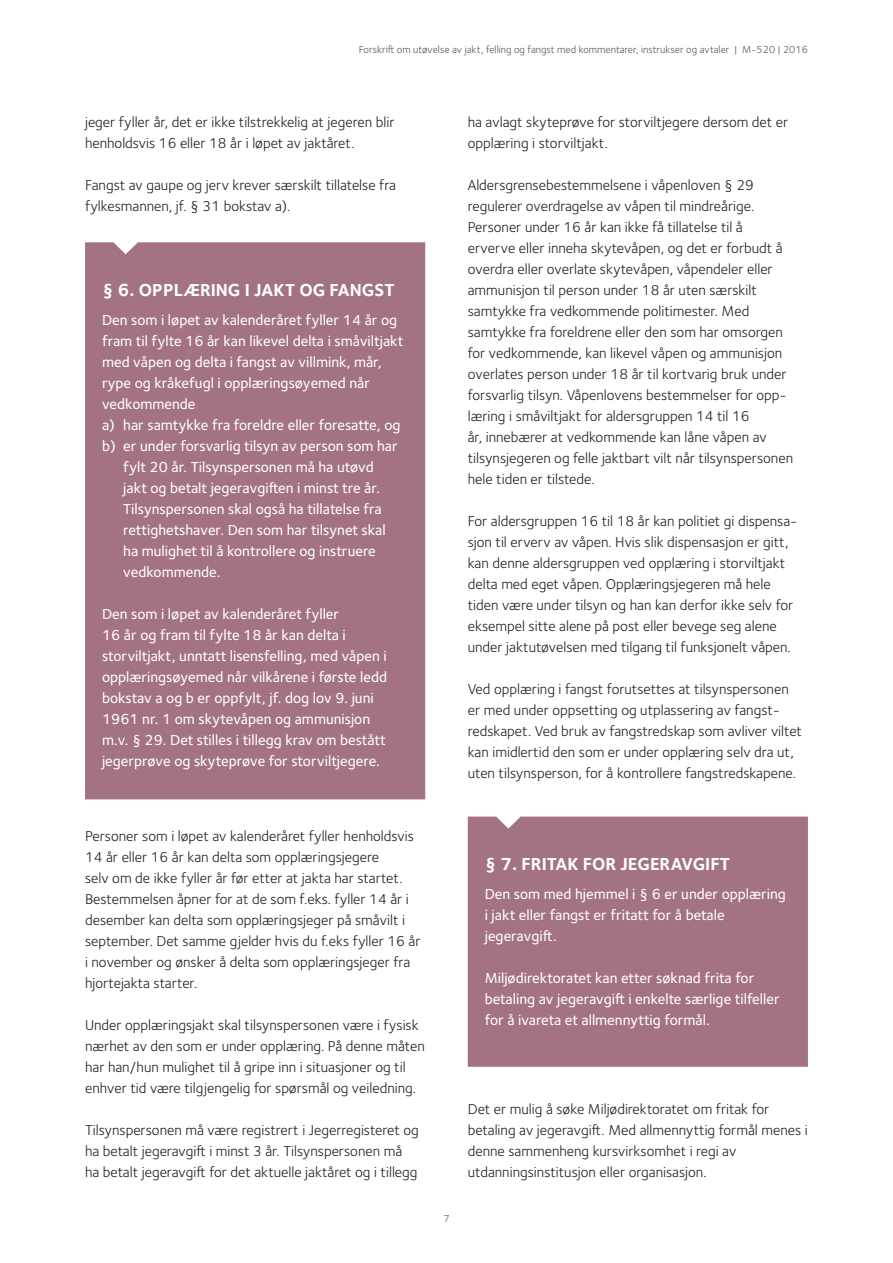
<style>
.page{position:relative;width:893px;height:1263px;background:#fff}
.page>*{position:absolute;margin:0;border:0;box-sizing:border-box;transform-origin:0 0}
.t1{font:700 18px "Foundry Sterling";color:#fff}
.t2{font:500 15px/21px "Foundry Sterling";color:#fff}
.t3{font:14.85px/21px "Foundry Sterling";color:#241f1f}
.t4{font:10.5px "Foundry Sterling";color:#5a5758}
</style>
<div class="page">
<div style="left:85px;top:242px;width:340px;height:557px;background:#a47285"></div>
<div style="left:468px;top:816px;width:340px;height:251px;background:#a47285"></div>
<p class="t4" style="left:359px;top:43px;width:451px">Forskrift om utøvelse av jakt, felling og fangst med kommentarer, instrukser og avtaler | M-520 | 2016</p>
<p class="t3" style="left:85px;top:112px;width:311px">jeger fyller år, det er ikke tilstrekkelig at jegeren blir henholdsvis 16 eller 18 år i løpet av jaktåret.</p>
<p class="t3" style="left:85px;top:175px;width:313px">Fangst av gaupe og jerv krever særskilt tillatelse fra fylkesmannen, jf. § 31 bokstav a).</p>
<p class="t1" style="left:102px;top:279px;width:294px">§ 6. OPPLÆRING I JAKT OG FANGST</p>
<p class="t2" style="left:102px;top:310px;width:297px">Den som i løpet av kalenderåret fyller 14 år og</p>
<p class="t2" style="left:102px;top:331px;width:303px">fram til fylte 16 år kan likevel delta i småviltjakt</p>
<p class="t2" style="left:102px;top:352px;width:281px">med våpen og delta i fangst av villmink, mår,</p>
<p class="t2" style="left:102px;top:373px;width:270px">rype og kråkefugl i opplæringsøyemed når</p>
<p class="t2" style="left:102px;top:394px;width:95px">vedkommende</p>
<p class="t2" style="left:102px;top:415px;width:300px">a) har samtykke fra foreldre eller foresatte, og</p>
<p class="t2" style="left:102px;top:436px;width:297px">b) er under forsvarlig tilsyn av person som har</p>
<p class="t2" style="left:123px;top:457px;width:252px">fylt 20 år. Tilsynspersonen må ha utøvd</p>
<p class="t2" style="left:123px;top:478px;width:258px">jakt og betalt jegeravgiften i minst tre år.</p>
<p class="t2" style="left:123px;top:499px;width:260px">Tilsynspersonen skal også ha tillatelse fra</p>
<p class="t2" style="left:123px;top:520px;width:264px">rettighetshaver. Den som har tilsynet skal</p>
<p class="t2" style="left:123px;top:541px;width:254px">ha mulighet til å kontrollere og instruere</p>
<p class="t2" style="left:123px;top:562px;width:99px">vedkommende.</p>
<p class="t2" style="left:102px;top:604px;width:287px">Den som i løpet av kalenderåret fyller<br>16 år og fram til fylte 18 år kan delta i storviltjakt, unntatt lisensfelling, med våpen i opplæringsøyemed når vilkårene i første ledd bokstav a og b er oppfylt, jf. dog lov 9. juni 1961 nr. 1 om skytevåpen og ammunisjon m.v. § 29. Det stilles i tillegg krav om bestått jegerprøve og skyteprøve for storviltjegere.</p>
<p class="t3" style="left:85px;top:826px;width:337px">Personer som i løpet av kalenderåret fyller henholdsvis 14 år eller 16 år kan delta som opplæringsjegere<br>selv om de ikke fyller år før etter at jakta har startet.<br>Bestemmelsen åpner for at de som f.eks. fyller 14 år i desember kan delta som opplæringsjeger på småvilt i september. Det samme gjelder hvis du f.eks fyller 16 år i november og ønsker å delta som opplæringsjeger fra hjortejakta starter.</p>
<p class="t3" style="left:85px;top:1015px;width:341px">Under opplæringsjakt skal tilsynspersonen være i fysisk nærhet av den som er under opplæring. På denne måten har han/hun mulighet til å gripe inn i situasjoner og til enhver tid være tilgjengelig for spørsmål og veiledning.</p>
<p class="t3" style="left:85px;top:1120px;width:335px">Tilsynspersonen må være registrert i Jegerregisteret og ha betalt jegeravgift i minst 3 år. Tilsynspersonen må ha betalt jegeravgift for det aktuelle jaktåret og i tillegg</p>
<p class="t3" style="left:468px;top:112px;width:322px">ha avlagt skyteprøve for storviltjegere dersom det er opplæring i storviltjakt.</p>
<p class="t3" style="left:468px;top:175px;width:327px">Aldersgrensebestemmelsene i våpenloven § 29 regulerer overdragelse av våpen til mindreårige.<br>Personer under 16 år kan ikke få tillatelse til å erverve eller inneha skytevåpen, og det er forbudt å overdra eller overlate skytevåpen, våpendeler eller ammunisjon til person under 18 år uten særskilt samtykke fra vedkommende politimester. Med samtykke fra foreldrene eller den som har omsorgen for vedkommende, kan likevel våpen og ammunisjon overlates person under 18 år til kortvarig bruk under forsvarlig tilsyn. Våpenlovens bestemmelser for opp&shy;læring i småviltjakt for aldersgruppen 14 til 16<br>år, innebærer at vedkommende kan låne våpen av tilsynsjegeren og felle jaktbart vilt når tilsynspersonen hele tiden er tilstede.</p>
<p class="t3" style="left:468px;top:511px;width:329px">For aldersgruppen 16 til 18 år kan politiet gi dispensa&shy;sjon til erverv av våpen. Hvis slik dispensasjon er gitt, kan denne aldersgruppen ved opplæring i storviltjakt delta med eget våpen. Opplæringsjegeren må hele tiden være under tilsyn og han kan derfor ikke selv for eksempel sitte alene på post eller bevege seg alene under jaktutøvelsen med tilgang til funksjonelt våpen.</p>
<p class="t3" style="left:468px;top:679px;width:336px">Ved opplæring i fangst forutsettes at tilsynspersonen er med under oppsetting og utplassering av fangst&shy;redskapet. Ved bruk av fangstredskap som avliver viltet kan imidlertid den som er under opplæring selv dra ut, uten tilsynsperson, for å kontrollere fangstredskapene.</p>
<p class="t1" style="left:485px;top:853px;width:247px">§ 7. FRITAK FOR JEGERAVGIFT</p>
<p class="t2" style="left:485px;top:884px;width:303px">Den som med hjemmel i § 6 er under opplæring i jakt eller fangst er fritatt for å betale jegeravgift.</p>
<p class="t2" style="left:485px;top:968px;width:296px">Miljødirektoratet kan etter søknad frita for betaling av jegeravgift i enkelte særlige tilfeller for å ivareta et allmennyttig formål.</p>
<p class="t4" style="left:443px;top:1212px;width:8px">7</p>
<p class="t3" style="left:468px;top:1099px;width:342px">Det er mulig å søke Miljødirektoratet om fritak for betaling av jegeravgift. Med allmennyttig formål menes i denne sammenheng kursvirksomhet i regi av utdanningsinstitusjon eller organisasjon.</p>
</div>
